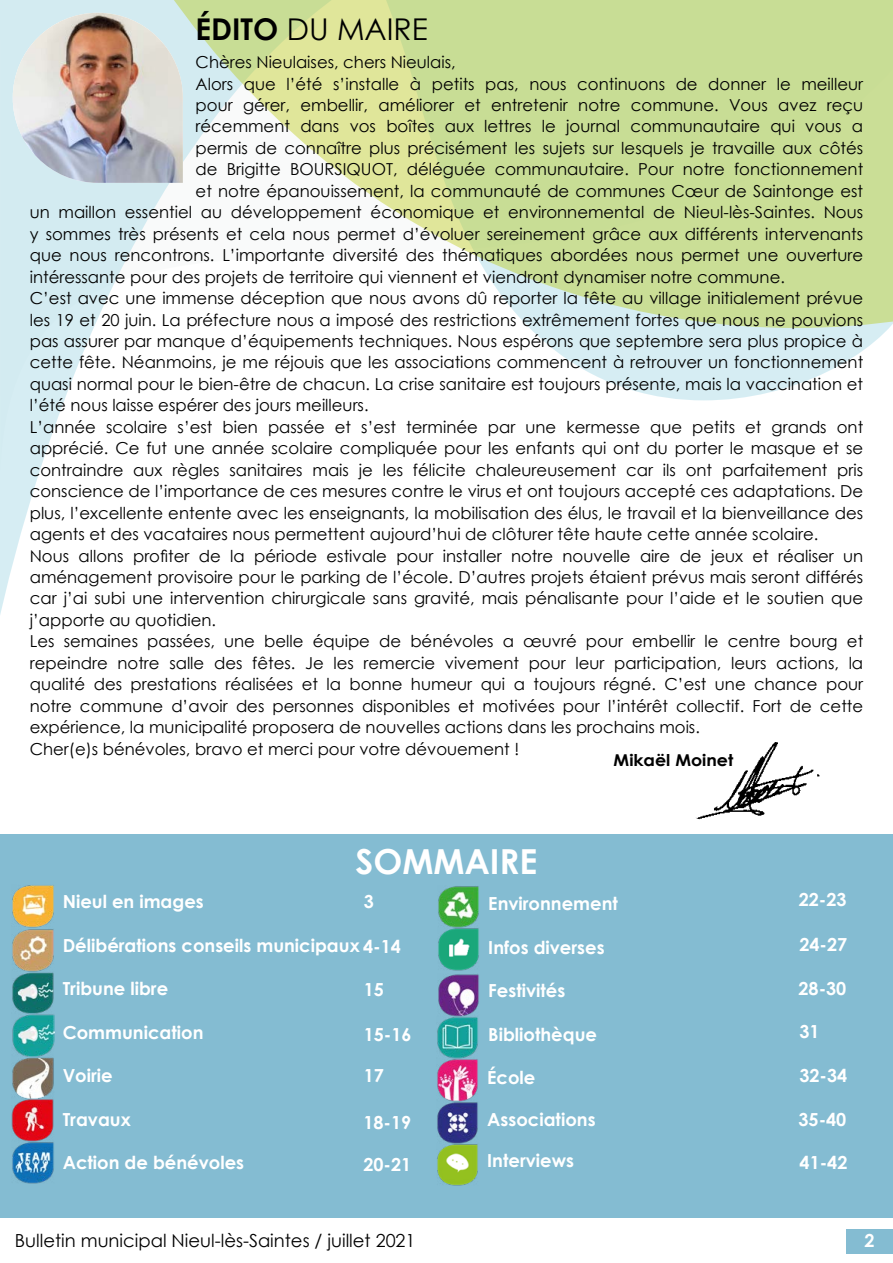
<style>
.page{position:relative;width:893px;height:1263px;background:#fff}
.page>*{position:absolute;margin:0;border:0;box-sizing:border-box;transform-origin:0 0}
.t1{font:700 34.5px "Century Gothic";color:#fff}
.t2{font:30px "Century Gothic";color:#000}
.t3{font:700 18px "Century Gothic";color:#fff}
.t4{font:18px "Century Gothic";color:#000}
.t5{font:16.5px "Century Gothic";color:#000}
.t6{font:700 16.35px "Century Gothic";color:#000;scale:1.07 1}
.s1{font-weight:700}
</style>
<div class="page">
<svg style="left:0;top:0;width:165px;height:615px"></svg>
<svg style="left:530px;top:328px;width:359px;height:72px;fill:#d6edf3"></svg>
<svg style="left:165px;top:0;width:728px;height:328px;fill:#cade96"></svg>
<div style="left:0;top:834px;width:893px;height:400px;background:#84bcd2"></div>
<img style="left:696px;top:742px;width:124px;height:78px">
<div style="left:685px;top:728px;width:55px;height:39px;background:#fff;border-radius:50%"></div>
<img style="left:13px;top:13px;width:170px;height:170px">
<img style="left:12px;top:885px;width:42px;height:42px">
<img style="left:12px;top:929px;width:42px;height:255px">
<img style="left:437px;top:974px;width:42px;height:212px">
<img style="left:438px;top:886px;width:41px;height:84px">
<div style="left:0;top:1218px;width:893px;height:45px;background:#fff"></div>
<div style="left:846px;top:1229px;width:47px;height:24px;background:#84bcd2"></div>
<h2 class="t2" style="left:196px;top:9px;width:234px"><span class="s1">ÉDITO</span> DU MAIRE</h2>
<p class="t5" style="left:196px;top:51px;width:262px">Chères Nieulaises, chers Nieulais,</p>
<p class="t5" style="left:196px;top:72px;width:669px">Alors que l’été s’installe à petits pas, nous continuons de donner le meilleur</p>
<p class="t5" style="left:196px;top:94px;width:669px">pour gérer, embellir, améliorer et entretenir notre commune. Vous avez reçu</p>
<p class="t5" style="left:196px;top:115px;width:669px">récemment dans vos boîtes aux lettres le journal communautaire qui vous a</p>
<p class="t5" style="left:196px;top:136px;width:669px">permis de connaître plus précisément les sujets sur lesquels je travaille aux côtés</p>
<p class="t5" style="left:196px;top:158px;width:669px">de Brigitte BOURSIQUOT, déléguée communautaire. Pour notre fonctionnement</p>
<p class="t5" style="left:196px;top:179px;width:669px">et notre épanouissement, la communauté de communes Cœur de Saintonge est</p>
<p class="t5" style="left:30px;top:201px;width:835px">un maillon essentiel au développement économique et environnemental de Nieul-lès-Saintes. Nous</p>
<p class="t5" style="left:30px;top:222px;width:835px">y sommes très présents et cela nous permet d’évoluer sereinement grâce aux différents intervenants</p>
<p class="t5" style="left:30px;top:244px;width:835px">que nous rencontrons. L’importante diversité des thématiques abordées nous permet une ouverture</p>
<p class="t5" style="left:30px;top:265px;width:757px">intéressante pour des projets de territoire qui viennent et viendront dynamiser notre commune.</p>
<p class="t5" style="left:30px;top:287px;width:835px">C’est avec une immense déception que nous avons dû reporter la fête au village initialement prévue</p>
<p class="t5" style="left:30px;top:308px;width:835px">les 19 et 20 juin. La préfecture nous a imposé des restrictions extrêmement fortes que nous ne pouvions</p>
<p class="t5" style="left:30px;top:329px;width:835px">pas assurer par manque d’équipements techniques. Nous espérons que septembre sera plus propice à</p>
<p class="t5" style="left:30px;top:351px;width:835px">cette fête. Néanmoins, je me réjouis que les associations commencent à retrouver un fonctionnement</p>
<p class="t5" style="left:30px;top:372px;width:835px">quasi normal pour le bien-être de chacun. La crise sanitaire est toujours présente, mais la vaccination et</p>
<p class="t5" style="left:30px;top:394px;width:340px">l’été nous laisse espérer des jours meilleurs.</p>
<p class="t5" style="left:30px;top:415px;width:835px">L’année scolaire s’est bien passée et s’est terminée par une kermesse que petits et grands ont</p>
<p class="t5" style="left:30px;top:437px;width:835px">apprécié. Ce fut une année scolaire compliquée pour les enfants qui ont du porter le masque et se</p>
<p class="t5" style="left:30px;top:458px;width:835px">contraindre aux règles sanitaires mais je les félicite chaleureusement car ils ont parfaitement pris</p>
<p class="t5" style="left:30px;top:480px;width:835px">conscience de l’importance de ces mesures contre le virus et ont toujours accepté ces adaptations. De</p>
<p class="t5" style="left:30px;top:501px;width:835px">plus, l’excellente entente avec les enseignants, la mobilisation des élus, le travail et la bienveillance des</p>
<p class="t5" style="left:30px;top:523px;width:790px">agents et des vacataires nous permettent aujourd’hui de clôturer tête haute cette année scolaire.</p>
<p class="t5" style="left:30px;top:544px;width:835px">Nous allons profiter de la période estivale pour installer notre nouvelle aire de jeux et réaliser un</p>
<p class="t5" style="left:30px;top:565px;width:835px">aménagement provisoire pour le parking de l’école. D’autres projets étaient prévus mais seront différés</p>
<p class="t5" style="left:30px;top:587px;width:835px">car j’ai subi une intervention chirurgicale sans gravité, mais pénalisante pour l’aide et le soutien que</p>
<p class="t5" style="left:30px;top:608px;width:188px">j’apporte au quotidien.</p>
<p class="t5" style="left:30px;top:630px;width:835px">Les semaines passées, une belle équipe de bénévoles a œuvré pour embellir le centre bourg et</p>
<p class="t5" style="left:30px;top:651px;width:835px">repeindre notre salle des fêtes. Je les remercie vivement pour leur participation, leurs actions, la</p>
<p class="t5" style="left:30px;top:673px;width:835px">qualité des prestations réalisées et la bonne humeur qui a toujours régné. C’est une chance pour</p>
<p class="t5" style="left:30px;top:694px;width:835px">notre commune d’avoir des personnes disponibles et motivées pour l’intérêt collectif. Fort de cette</p>
<p class="t5" style="left:30px;top:716px;width:672px">expérience, la municipalité proposera de nouvelles actions dans les prochains mois.</p>
<p class="t5" style="left:30px;top:737px;width:491px">Cher(e)s bénévoles, bravo et merci pour votre dévouement !</p>
<p class="t6" style="left:614px;top:748px;width:113px">Mikaël Moinet</p>
<h1 class="t1" style="left:355px;top:835px;width:184px">SOMMAIRE</h1>
<p class="t3" style="left:799px;top:886px;width:49px">22-23</p>
<p class="t3" style="left:63px;top:888px;width:143px">Nieul en images</p>
<p class="t3" style="left:63px;top:931px;width:340px">Délibérations conseils municipaux 4-14</p>
<p class="t3" style="left:63px;top:975px;width:107px">Tribune libre</p>
<p class="t3" style="left:63px;top:1018px;width:142px">Communication</p>
<p class="t3" style="left:63px;top:1062px;width:52px">Voirie</p>
<p class="t3" style="left:63px;top:1105px;width:70px">Travaux</p>
<p class="t3" style="left:63px;top:1149px;width:183px">Action de bénévoles</p>
<p class="t3" style="left:364px;top:888px;width:12px">3</p>
<p class="t3" style="left:488px;top:890px;width:131px">Environnement</p>
<p class="t3" style="left:488px;top:933px;width:118px">Infos diverses</p>
<p class="t3" style="left:488px;top:977px;width:79px">Festivités</p>
<p class="t3" style="left:488px;top:1020px;width:110px">Bibliothèque</p>
<p class="t3" style="left:487px;top:1064px;width:50px">École</p>
<p class="t3" style="left:487px;top:1106px;width:110px">Associations</p>
<p class="t3" style="left:487px;top:1146px;width:88px">Interviews</p>
<p class="t3" style="left:799px;top:931px;width:49px">24-27</p>
<p class="t3" style="left:798px;top:975px;width:49px">28-30</p>
<p class="t3" style="left:799px;top:1017px;width:22px">31</p>
<p class="t3" style="left:799px;top:1062px;width:49px">32-34</p>
<p class="t3" style="left:364px;top:975px;width:22px">15</p>
<p class="t3" style="left:364px;top:1021px;width:49px">15-16</p>
<p class="t3" style="left:364px;top:1062px;width:22px">17</p>
<p class="t3" style="left:363px;top:1109px;width:49px">18-19</p>
<p class="t3" style="left:798px;top:1106px;width:49px">35-40</p>
<p class="t3" style="left:800px;top:1148px;width:49px">41-42</p>
<p class="t3" style="left:363px;top:1150px;width:49px">20-21</p>
<p class="t4" style="left:15px;top:1228px;width:402px">Bulletin municipal Nieul-lès-Saintes / juillet 2021</p>
<p class="t3" style="left:864px;top:1227px;width:12px">2</p>
</div>
